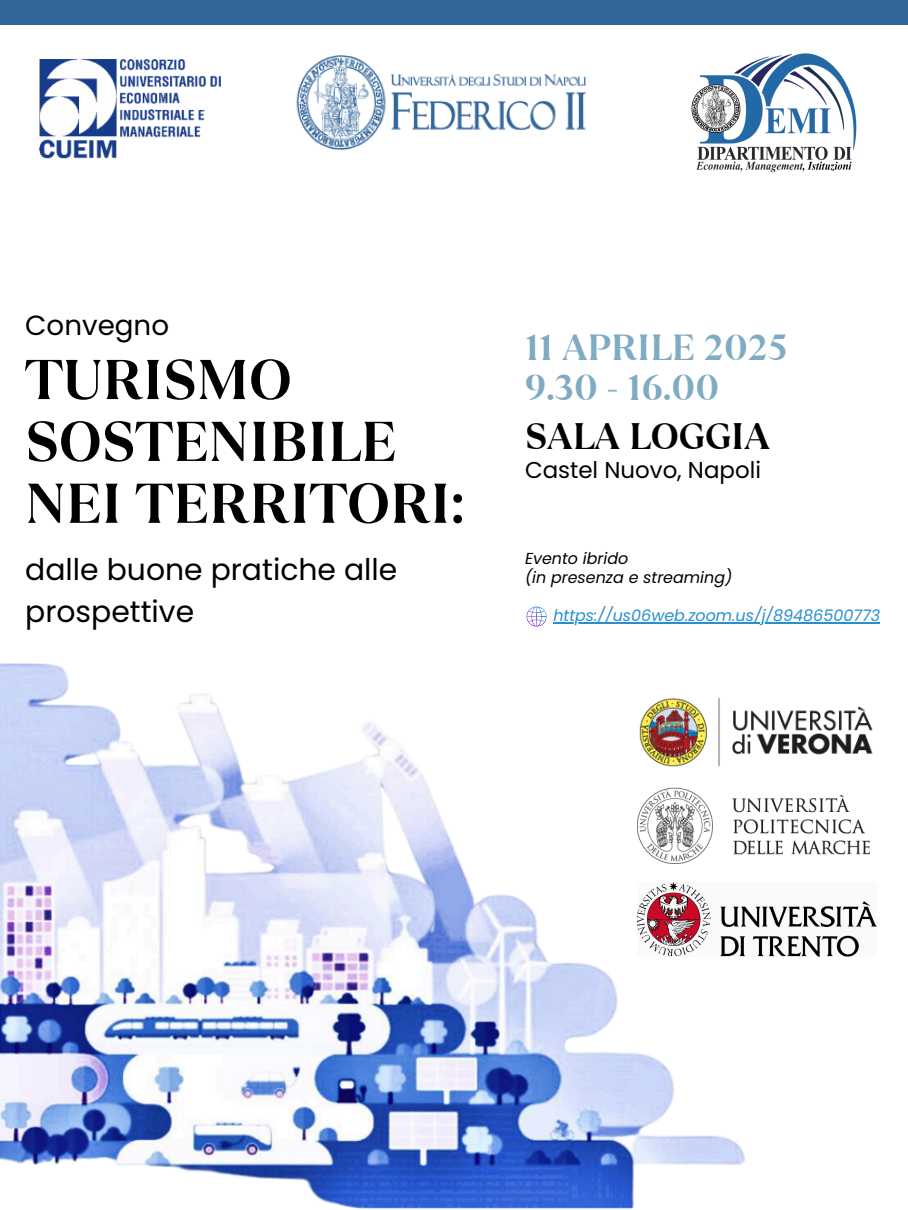
<style>
.page{position:relative;width:908px;height:1210px;background:#fff}
.page>*{position:absolute;margin:0;border:0;box-sizing:border-box;transform-origin:0 0}
.t1{font:700 55.89px/61.8px "TT Ramillas";color:#000}
.t2{font:700 36.78px "TT Ramillas";color:#000}
.t3{font:700 36.19px/40.1px "TT Ramillas";color:#80abc2}
.t4{font:29.82px/41.7px "Poppins";color:#000}
.t5{font:27.72px "Poppins";color:#000}
.t6{font:22.89px "Poppins";color:#000}
.t7{font:italic 15.89px "Poppins";color:#278fd0}
.t8{font:italic 15.89px "Poppins";color:#000}
</style>
<div class="page">
<div style="left:0;top:0;width:907px;height:25px;background:#369"></div>
<img style="left:296px;top:55px;width:291px;height:95px">
<img style="left:39px;top:59px;width:182px;height:100px">
<img style="left:0;top:663px;width:745px;height:546px">
<img style="left:691px;top:53px;width:166px;height:120px">
<img style="left:637px;top:882px;width:239px;height:74px">
<img style="left:637px;top:780px;width:231px;height:92px">
<img style="left:637px;top:696px;width:236px;height:74px">
<svg style="left:526px;top:606px;width:20px;height:20px"></svg>
<hr style="left:553px;top:622px;width:326px;height:2px;background:#278fd0">
<h3 class="t5" style="left:25px;top:306px;width:145px">Convegno</h3>
<p class="t1" style="left:25px;top:349px;width:441px">TURISMO<br>SOSTENIBILE<br>NEI TERRITORI:</p>
<p class="t4" style="left:25px;top:549px;width:373px">dalle buone pratiche alle prospettive</p>
<p class="t3" style="left:525px;top:327px;width:264px">11 APRILE 2025<br>9.30 - 16.00</p>
<h1 class="t2" style="left:525px;top:410px;width:246px">SALA LOGGIA</h1>
<h3 class="t6" style="left:525px;top:453px;width:237px">Castel Nuovo, Napoli</h3>
<h2 class="t8" style="left:525px;top:547px;width:105px">Evento ibrido</h2>
<h2 class="t8" style="left:525px;top:566px;width:209px">(in presenza e streaming)</h2>
<p class="t7" style="left:553px;top:604px;width:328px">https://us06web.zoom.us/j/89486500773</p>
</div>
